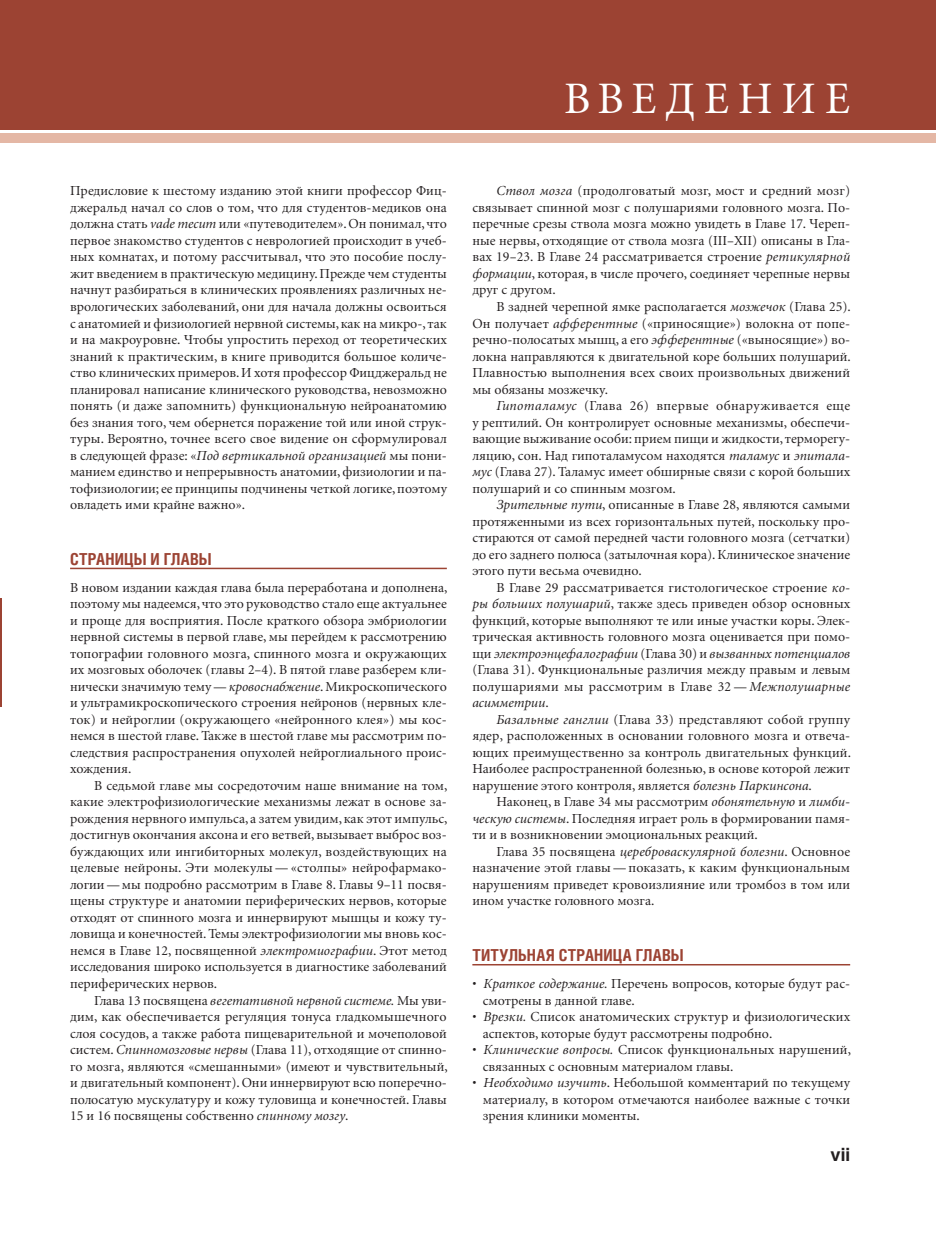
<style>
.page{position:relative;width:936px;height:1234px;background:#fff}
.page>*{position:absolute;margin:0;border:0;box-sizing:border-box;transform-origin:0 0}
.t1{font:69px "Minion Cyr";color:#fff}
.t2{font:45px "Minion Cyr";letter-spacing:.205em;color:#fff}
.t3{font:700 18px "Helios";color:#231f20}
.t4{font:700 16.5px "Helios Cond";letter-spacing:.015em;color:#9c4333}
.t5{font:13.8px/16.5px "Minion Cyr";color:#231f20;text-align:justify}
.s1{font-style:italic}
</style>
<div class="page">
<div style="left:1px;top:133px;width:934px;height:10px;background:#e4b7a5"></div>
<div style="left:0;top:0;width:935px;height:129px;background:#9c4333"></div>
<hr style="left:70px;top:567px;width:377px;height:2px;background:#9c4333">
<hr style="left:472px;top:963px;width:378px;height:2px;background:#9c4333">
<hr style="left:0;top:598px;width:1px;height:108px;background:#9c4333">
<h1 class="t1" style="left:772px;top:48px;width:35px">#</h1>
<h2 class="t2" style="left:564px;top:71px;width:287px">ВВЕДЕНИЕ</h2>
<p class="t5" style="left:70px;top:182px;width:378px;text-align:left">Предисловие к шестому изданию этой книги профессор Фиц&shy;джеральд начал со слов о том, что для студентов-медиков она должна стать <span class="s1">vade mecum</span> или «путеводителем». Он понимал, что первое знакомство студентов с неврологией происходит в учеб&shy;ных комнатах, и потому рассчитывал, что это пособие послу&shy;жит введением в практическую медицину. Прежде чем студенты начнут разбираться в клинических проявлениях различных не&shy;врологических заболеваний, они для начала должны освоиться с анатомией и физиологией нервной системы, как на микро-, так и на макроуровне. Чтобы упростить переход от теоретических знаний к практическим, в книге приводится большое количе&shy;ство клинических примеров. И хотя профессор Фицджеральд не планировал написание клинического руководства, невозможно понять (и даже запомнить) функциональную нейроанатомию без знания того, чем обернется поражение той или иной струк&shy;туры. Вероятно, точнее всего свое видение он сформулировал в следующей фразе: «<span class="s1">Под вертикальной организацией</span> мы пони&shy;манием единство и непрерывность анатомии, физиологии и па&shy;тофизиологии; ее принципы подчинены четкой логике, поэтому овладеть ими крайне важно».</p>
<p class="t4" style="left:70px;top:549px;width:143px">СТРАНИЦЫ И ГЛАВЫ</p>
<p class="t5" style="left:70px;top:578px;width:379px">В новом издании каждая глава была переработана и дополнена, поэтому мы надеемся, что это руководство стало еще актуальнее и проще для восприятия. После краткого обзора эмбриологии нервной системы в первой главе, мы перейдем к рассмотрению топографии головного мозга, спинного мозга и окружающих их мозговых оболочек (главы 2–4). В пятой главе разберем кли&shy;нически значимую тему—<span class="s1">кровоснабжение</span>. Микроскопического и ультрамикроскопического строения нейронов (нервных кле&shy;ток) и нейроглии (окружающего «нейронного клея») мы кос&shy;немся в шестой главе. Также в шестой главе мы рассмотрим по&shy;следствия распространения опухолей нейроглиального проис&shy;хождения.</p>
<p class="t5" style="left:70px;top:776px;width:379px;text-indent:24px">В седьмой главе мы сосредоточим наше внимание на том, какие электрофизиологические механизмы лежат в основе за&shy;рождения нервного импульса, а затем увидим, как этот импульс, достигнув окончания аксона и его ветвей, вызывает выброс воз&shy;буждающих или ингибиторных молекул, воздействующих на целевые нейроны. Эти молекулы—«столпы» нейрофармако&shy;логии—мы подробно рассмотрим в Главе 8. Главы 9–11 посвя&shy;щены структуре и анатомии периферических нервов, которые отходят от спинного мозга и иннервируют мышцы и кожу ту&shy;ловища и конечностей. Темы электрофизиологии мы вновь кос&shy;немся в Главе 12, посвященной <span class="s1">электромиографии</span>. Этот метод исследования широко используется в диагностике заболеваний периферических нервов.</p>
<p class="t5" style="left:70px;top:991px;width:379px;text-indent:24px">Глава 13 посвящена <span class="s1">вегетативной нервной системе.</span> Мы уви&shy;дим, как обеспечивается регуляция тонуса гладкомышечного слоя сосудов, а также работа пищеварительной и мочеполовой систем. <span class="s1">Спинномозговые нервы</span> (Глава 11), отходящие от спинно&shy;го мозга, являются «смешанными» (имеют и чувствительный, и двигательный компонент). Они иннервируют всю поперечно&shy;полосатую мускулатуру и кожу туловища и конечностей. Главы 15 и 16 посвящены собственно <span class="s1">спинному мозгу</span>.</p>
<p class="t5" style="left:472px;top:182px;width:379px;text-indent:24px"><span class="s1">Ствол мозга</span> (продолговатый мозг, мост и средний мозг) связывает спинной мозг с полушариями головного мозга. По&shy;перечные срезы ствола мозга можно увидеть в Главе 17. Череп&shy;ные нервы, отходящие от ствола мозга (III–XII) описаны в Гла&shy;вах 19–23. В Главе 24 рассматривается строение <span class="s1">ретикулярной формации</span>, которая, в числе прочего, соединяет черепные нервы друг с другом.</p>
<p class="t5" style="left:472px;top:298px;width:380px;text-indent:24px">В задней черепной ямке располагается <span class="s1">мозжечок</span> (Глава 25).<br>Он получает <span class="s1">афферентные</span> («приносящие») волокна от попе&shy;речно-полосатых мышц, а его <span class="s1">эфферентные</span> («выносящие») во&shy;локна направляются к двигательной коре больших полушарий.<br>Плавностью выполнения всех своих произвольных движений мы обязаны мозжечку.</p>
<p class="t5" style="left:472px;top:397px;width:379px;text-indent:24px"><span class="s1">Гипоталамус</span> (Глава 26) впервые обнаруживается еще у рептилий. Он контролирует основные механизмы, обеспечи&shy;вающие выживание особи: прием пищи и жидкости, терморегу&shy;ляцию, сон. Над гипоталамусом находятся <span class="s1">таламус</span> и <span class="s1">эпитала&shy;мус</span> (Глава 27). Таламус имеет обширные связи с корой больших полушарий и со спинным мозгом.</p>
<p class="t5" style="left:472px;top:496px;width:379px;text-indent:24px"><span class="s1">Зрительные пути</span>, описанные в Главе 28, являются самыми протяженными из всех горизонтальных путей, поскольку про&shy;стираются от самой передней части головного мозга (сетчатки) до его заднего полюса (затылочная кора). Клиническое значение этого пути весьма очевидно.</p>
<p class="t5" style="left:472px;top:578px;width:379px;text-indent:24px">В Главе 29 рассматривается гистологическое строение <span class="s1">ко&shy;ры больших полушарий</span>, также здесь приведен обзор основных функций, которые выполняют те или иные участки коры. Элек&shy;трическая активность головного мозга оценивается при помо&shy;щи <span class="s1">электроэнцефалографии</span> (Глава 30) и <span class="s1">вызванных потенциалов </span>(Глава 31). Функциональные различия между правым и левым полушариями мы рассмотрим в Главе 32—<span class="s1">Межполушарные асимметрии</span>.</p>
<p class="t5" style="left:472px;top:710px;width:380px;text-indent:24px"><span class="s1">Базальные ганглии</span> (Глава 33) представляют собой группу ядер, расположенных в основании головного мозга и отвеча&shy;ющих преимущественно за контроль двигательных функций.<br>Наиболее распространенной болезнью, в основе которой лежит нарушение этого контроля, является <span class="s1">болезнь Паркинсона</span>.</p>
<p class="t5" style="left:472px;top:793px;width:379px;text-indent:24px">Наконец, в Главе 34 мы рассмотрим <span class="s1">обонятельную</span> и <span class="s1">лимби&shy;ческую системы</span>. Последняя играет роль в формировании памя&shy;ти и в возникновении эмоциональных реакций.</p>
<p class="t5" style="left:472px;top:842px;width:379px;text-indent:24px">Глава 35 посвящена <span class="s1">цереброваскулярной болезни</span>. Основное назначение этой главы—показать, к каким функциональным нарушениям приведет кровоизлияние или тромбоз в том или ином участке головного мозга.</p>
<p class="t4" style="left:472px;top:945px;width:213px">ТИТУЛЬНАЯ СТРАНИЦА ГЛАВЫ</p>
<p class="t5" style="left:483px;top:974px;width:369px;text-indent:-11px">• <span class="s1">Краткое содержание.</span> Перечень вопросов, которые будут рас&shy;смотрены в данной главе.</p>
<p class="t5" style="left:483px;top:1007px;width:369px;text-indent:-10px">• <span class="s1">Врезки.</span> Список анатомических структур и физиологических аспектов, которые будут рассмотрены подробно.</p>
<p class="t5" style="left:483px;top:1040px;width:369px;text-indent:-11px">• <span class="s1">Клинические вопросы.</span> Список функциональных нарушений, связанных с основным материалом главы.</p>
<p class="t5" style="left:483px;top:1073px;width:369px;text-indent:-11px">• <span class="s1">Необходимо изучить</span>. Небольшой комментарий по текущему материалу, в котором отмечаются наиболее важные с точки зрения клиники моменты.</p>
<h3 class="t3" style="left:830px;top:1143px;width:21px">vii</h3>
</div>
